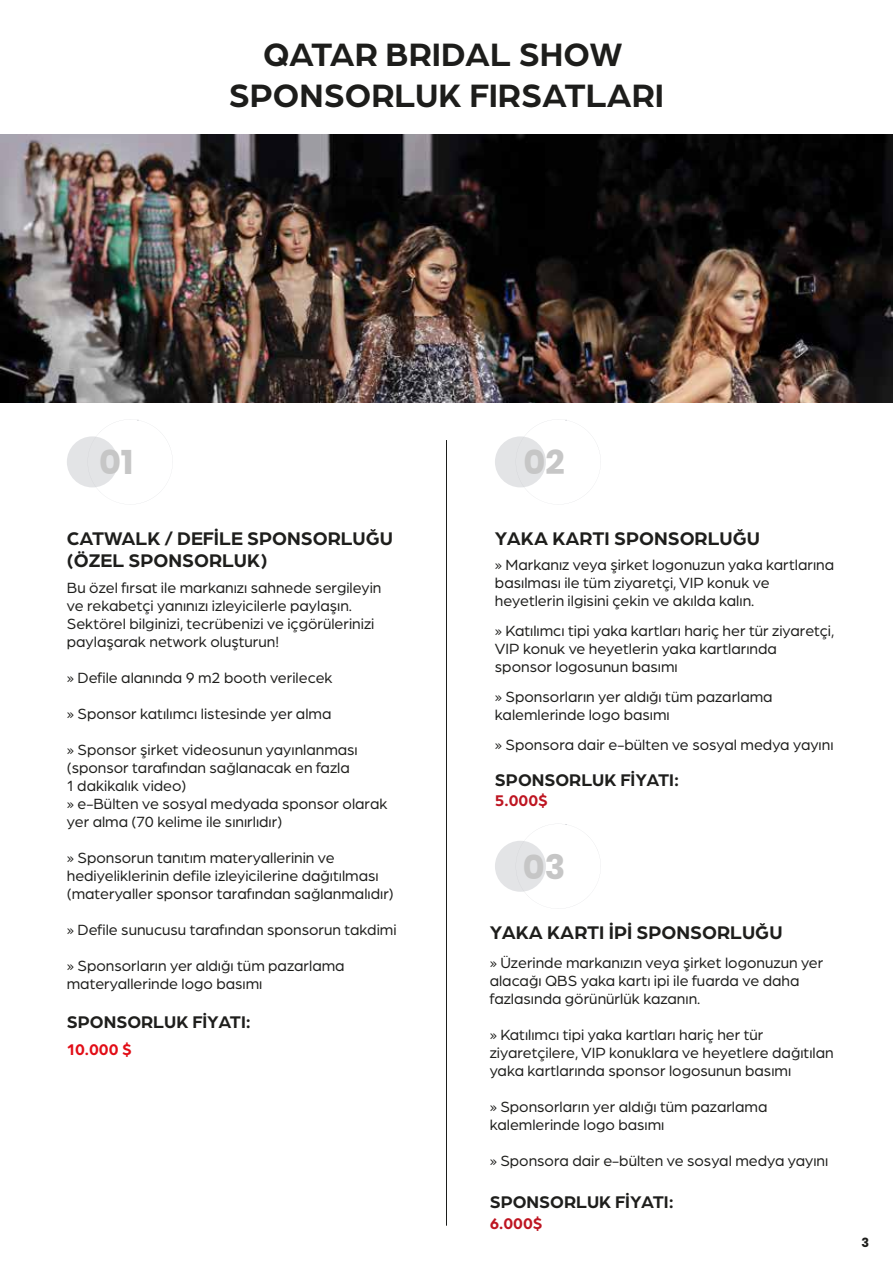
<style>
.page{position:relative;width:893px;height:1263px;background:#fff}
.page>*{position:absolute;margin:0;border:0;box-sizing:border-box;transform-origin:0 0}
.t1{font:700 34.5px/41.4px "Arboria";color:#1d1d1b;text-align:center}
.t2{font:700 34.05px "Poppins";color:#c6c6c6}
.t3{font:700 19.5px/22.5px "Arboria";color:#1e1e1c}
.t4{font:700 18px "Arboria";color:#1e1e1c}
.t5{font:700 16.5px "Arboria";color:#be1622}
.t6{font:700 16.5px "Arboria";color:#e20e17}
.t7{font:15.75px/18px "Arboria";color:#1e1e1c}
.t8{font:15.75px/18px "Arboria";color:#1d1d1b}
.t9{font:700 12.75px "Poppins";color:#1d1d1b}
.s1{color:#1d1d1b}
</style>
<div class="page">
<img style="left:0;top:135px;width:893px;height:267px">
<div style="left:67px;top:436px;width:51px;height:51px;background:#e3e4e6;border-radius:50%"></div>
<svg style="left:82px;top:419px;width:91px;height:83px"></svg>
<div style="left:495px;top:436px;width:51px;height:51px;background:#e3e4e6;border-radius:50%"></div>
<svg style="left:510px;top:419px;width:91px;height:83px"></svg>
<div style="left:495px;top:841px;width:51px;height:51px;background:#e3e4e6;border-radius:50%"></div>
<svg style="left:511px;top:823px;width:90px;height:86px"></svg>
<hr style="left:446px;top:440px;width:1px;height:786px;background:#1d1e1c">
<h1 class="t1" style="left:229px;top:32px;width:437px">QATAR BRIDAL SHOW<br>SPONSORLUK FIRSATLARI</h1>
<h2 class="t2" style="left:99px;top:443px;width:36px">01</h2>
<h2 class="t2" style="left:524px;top:443px;width:43px">02</h2>
<p class="t3" style="left:67px;top:526px;width:328px">CATWALK / DEFİLE SPONSORLUĞU (ÖZEL SPONSORLUK)</p>
<p class="t7" style="left:67px;top:578px;width:316px">Bu özel fırsat ile markanızı sahnede sergileyin ve rekabetçi yanınızı izleyicilerle paylaşın.<br>Sektörel bilginizi, tecrübenizi ve içgörülerinizi paylaşarak network oluşturun!</p>
<p class="t7" style="left:67px;top:668px;width:267px">» Defile alanında 9 m2 booth verilecek</p>
<p class="t7" style="left:67px;top:704px;width:266px">» Sponsor katılımcı listesinde yer alma</p>
<p class="t7" style="left:67px;top:740px;width:322px">» Sponsor şirket videosunun yayınlanması (sponsor tarafından sağlanacak en fazla<br>1 dakikalık video)<br>» e-Bülten ve sosyal medyada sponsor olarak yer alma (70 kelime ile sınırlıdır)</p>
<p class="t7" style="left:67px;top:848px;width:328px">» Sponsorun tanıtım materyallerinin ve hediyeliklerinin defile izleyicilerine dağıtılması (materyaller sponsor tarafından sağlanmalıdır)</p>
<p class="t7" style="left:67px;top:920px;width:331px">» Defile sunucusu tarafından sponsorun takdimi</p>
<p class="t7" style="left:67px;top:956px;width:279px">» Sponsorların yer aldığı tüm pazarlama materyallerinde logo basımı</p>
<p class="t4" style="left:67px;top:1009px;width:186px">SPONSORLUK FİYATI:</p>
<p class="t6" style="left:67px;top:1038px;width:67px">10.000 $</p>
<p class="t3" style="left:495px;top:526px;width:267px">YAKA KARTI SPONSORLUĞU</p>
<p class="t8" style="left:495px;top:555px;width:341px">» Markanız veya şirket logonuzun yaka kartlarına basılması ile tüm ziyaretçi, VIP konuk ve heyetlerin ilgisini çekin ve akılda kalın.</p>
<p class="t8" style="left:495px;top:621px;width:341px">» Katılımcı tipi yaka kartları hariç her tür ziyaretçi,<br>VIP konuk ve heyetlerin yaka kartlarında sponsor logosunun basımı</p>
<p class="t8" style="left:495px;top:687px;width:279px">» Sponsorların yer aldığı tüm pazarlama kalemlerinde logo basımı</p>
<p class="t8" style="left:495px;top:735px;width:340px">» Sponsora dair e-bülten ve sosyal medya yayını</p>
<p class="t4" style="left:495px;top:768px;width:186px">SPONSORLUK FİYATI:</p>
<p class="t5" style="left:495px;top:789px;width:54px">5.000$</p>
<h2 class="t2" style="left:523px;top:847px;width:44px">03</h2>
<p class="t3" style="left:490px;top:920px;width:294px">YAKA KARTI İPİ SPONSORLUĞU</p>
<p class="t7" style="left:490px;top:953px;width:335px"><span class="s1">»</span> Üzerinde markanızın veya şirket logonuzun yer alacağı QBS yaka kartı ipi ile fuarda ve daha fazlasında görünürlük kazanın.</p>
<p class="t7" style="left:490px;top:1025px;width:345px"><span class="s1">»</span> Katılımcı tipi yaka kartları hariç her tür ziyaretçilere, VIP konuklara ve heyetlere dağıtılan yaka kartlarında sponsor logosunun basımı</p>
<p class="t7" style="left:490px;top:1097px;width:279px"><span class="s1">»</span> Sponsorların yer aldığı tüm pazarlama kalemlerinde logo basımı</p>
<p class="t7" style="left:490px;top:1151px;width:340px"><span class="s1">»</span> Sponsora dair e-bülten ve sosyal medya yayını</p>
<p class="t4" style="left:490px;top:1189px;width:186px">SPONSORLUK FİYATI:</p>
<p class="t5" style="left:490px;top:1212px;width:54px">6.000$</p>
<p class="t9" style="left:861px;top:1235px;width:9px">3</p>
</div>
